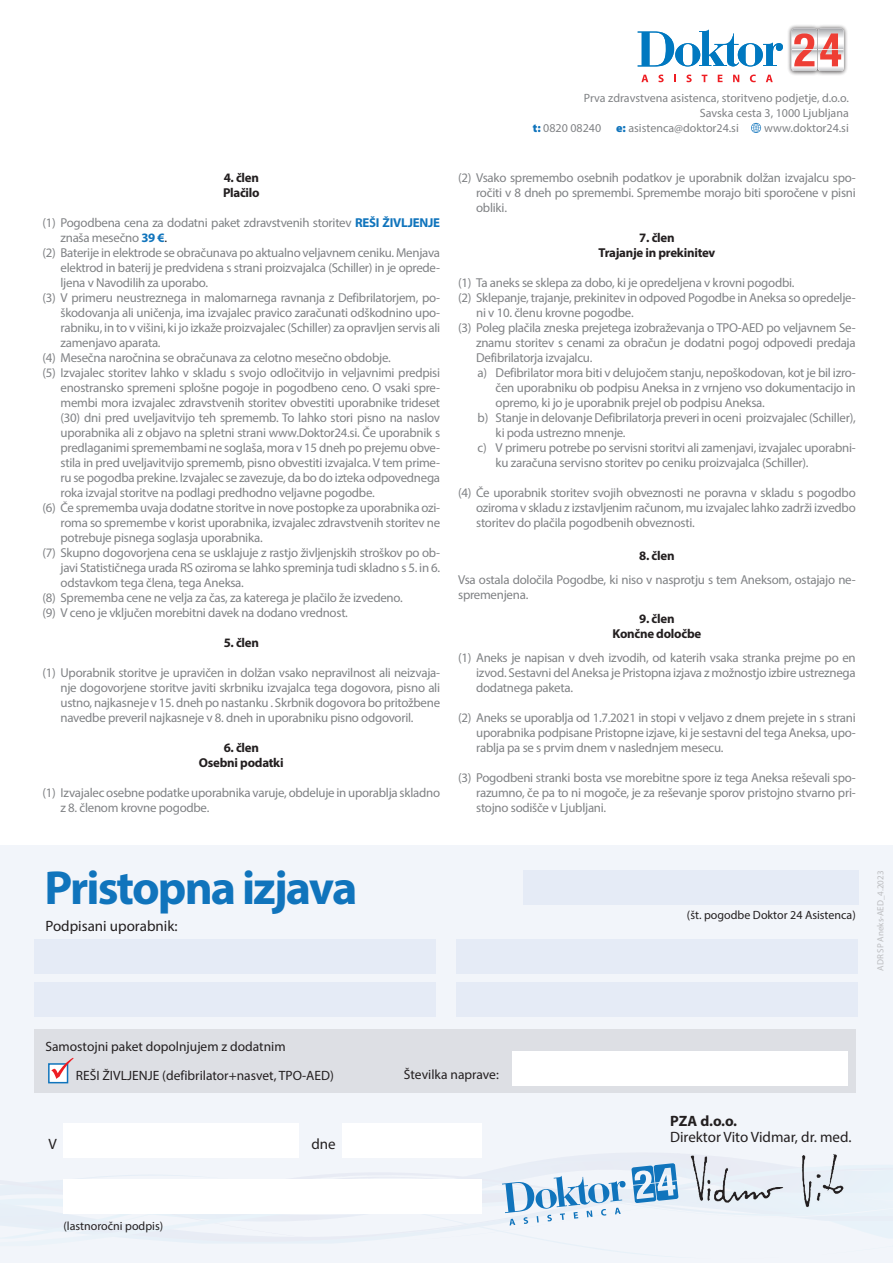
<style>
.page{position:relative;width:893px;height:1263px;background:#fff}
.page>*{position:absolute;margin:0;border:0;box-sizing:border-box;transform-origin:0 0}
.t1{font:700 48px "Myriad Pro";letter-spacing:-.04em;color:#1074bc}
.t2{font:15px "Myriad Pro";color:#231f20}
.t3{font:700 15px "Myriad Pro";color:#231f20}
.t4{font:13.5px/29.1px "Myriad Pro";color:#231f20}
.t5{font:12.9px/15px "Myriad Pro";letter-spacing:-.02em;color:#808285;text-align:justify}
.t6{font:700 12.9px/15px "Myriad Pro";letter-spacing:-.02em;color:#231f20;text-align:center}
.t7{font:12px "Myriad Pro";color:#808285}
.t8{font:12px "Myriad Pro";color:#231f20}
.t9{font:9px "Myriad Pro";color:#bcbdc0}
.s1{font-weight:700;color:#1074bc}
.s2{color:#231f20}
.s3{font-weight:900;color:#1074bc}
</style>
<div class="page">
<div style="left:0;top:846px;width:893px;height:417px;background:#f2f5fa"></div>
<div style="left:34px;top:1029px;width:822px;height:64px;background:#dddfe4"></div>
<div style="left:523px;top:870px;width:335px;height:34px;background:#e5ebf6"></div>
<div style="left:512px;top:1051px;width:336px;height:34px;background:#fff"></div>
<div style="left:34px;top:940px;width:402px;height:34px;background:#e5ebf6"></div>
<div style="left:63px;top:1124px;width:236px;height:34px;background:#fff"></div>
<div style="left:342px;top:1124px;width:140px;height:34px;background:#fff"></div>
<div style="left:35px;top:982px;width:401px;height:34px;background:#e5ebf6"></div>
<div style="left:456px;top:940px;width:401px;height:34px;background:#e5ebf6"></div>
<div style="left:456px;top:982px;width:401px;height:34px;background:#e5ebf6"></div>
<div style="left:48px;top:1063px;width:20px;height:20px;background:#fff;border:2px solid #1074bc"></div>
<svg style="left:0;top:1154px;width:893px;height:101px"></svg>
<svg style="left:51px;top:1058px;width:23px;height:21px"></svg>
<svg style="left:641px;top:75px;width:7px;height:7px"></svg>
<svg style="left:658px;top:75px;width:6px;height:7px"></svg>
<svg style="left:674px;top:75px;width:2px;height:7px"></svg>
<svg style="left:686px;top:75px;width:6px;height:7px"></svg>
<svg style="left:702px;top:75px;width:5px;height:7px"></svg>
<svg style="left:718px;top:75px;width:4px;height:7px"></svg>
<svg style="left:733px;top:75px;width:6px;height:7px"></svg>
<svg style="left:750px;top:75px;width:6px;height:7px"></svg>
<svg style="left:766px;top:75px;width:7px;height:7px"></svg>
<img style="left:788px;top:25px;width:59px;height:50px">
<svg style="left:638px;top:29px;width:145px;height:37px"></svg>
<svg style="left:792px;top:29px;width:51px;height:42px"></svg>
<svg style="left:751px;top:123px;width:10px;height:10px"></svg>
<p class="t6" style="left:223px;top:170px;width:38px;text-align:left">4. člen<br>Plačilo</p>
<p class="t5" style="left:43px;top:215px;width:399px">(1) Pogodbena cena za dodatni paket zdravstvenih storitev <span class="s1">REŠI ŽIVLJENJE</span></p>
<p class="t5" style="left:61px;top:230px;width:108px">znaša mesečno <span class="s1">39 €</span><span class="s2">.</span></p>
<p class="t5" style="left:43px;top:245px;width:399px">(2) Baterije in elektrode se obračunava po aktualno veljavnem ceniku. Menjava</p>
<p class="t5" style="left:61px;top:260px;width:381px">elektrod in baterij je predvidena s strani proizvajalca (Schiller) in je oprede-</p>
<p class="t5" style="left:61px;top:275px;width:149px">ljena v Navodilih za uporabo.</p>
<p class="t5" style="left:43px;top:290px;width:399px">(3) V primeru neustreznega in malomarnega ravnanja z Defibrilatorjem, po-</p>
<p class="t5" style="left:61px;top:305px;width:381px">škodovanja ali uničenja, ima izvajalec pravico zaračunati odškodnino upo-</p>
<p class="t5" style="left:61px;top:320px;width:381px">rabniku, in to v višini, ki jo izkaže proizvajalec (Schiller) za opravljen servis ali</p>
<p class="t5" style="left:61px;top:335px;width:102px">zamenjavo aparata.</p>
<p class="t5" style="left:43px;top:350px;width:350px">(4) Mesečna naročnina se obračunava za celotno mesečno obdobje.</p>
<p class="t5" style="left:43px;top:365px;width:399px">(5) Izvajalec storitev lahko v skladu s svojo odločitvijo in veljavnimi predpisi</p>
<p class="t5" style="left:61px;top:380px;width:381px">enostransko spremeni splošne pogoje in pogodbeno ceno. O vsaki spre-</p>
<p class="t5" style="left:61px;top:395px;width:381px">membi mora izvajalec zdravstvenih storitev obvestiti uporabnike trideset</p>
<p class="t5" style="left:61px;top:410px;width:381px">(30) dni pred uveljavitvijo teh sprememb. To lahko stori pisno na naslov</p>
<p class="t5" style="left:61px;top:425px;width:381px">uporabnika ali z objavo na spletni strani www.Doktor24.si. Če uporabnik s</p>
<p class="t5" style="left:61px;top:440px;width:381px">predlaganimi spremembami ne soglaša, mora v 15 dneh po prejemu obve-</p>
<p class="t5" style="left:61px;top:455px;width:381px">stila in pred uveljavitvijo sprememb, pisno obvestiti izvajalca. V tem prime-</p>
<p class="t5" style="left:61px;top:470px;width:381px">ru se pogodba prekine. Izvajalec se zavezuje, da bo do izteka odpovednega</p>
<p class="t5" style="left:61px;top:485px;width:316px">roka izvajal storitve na podlagi predhodno veljavne pogodbe.</p>
<p class="t5" style="left:43px;top:500px;width:399px">(6) Če sprememba uvaja dodatne storitve in nove postopke za uporabnika ozi-</p>
<p class="t5" style="left:61px;top:515px;width:381px">roma so spremembe v korist uporabnika, izvajalec zdravstvenih storitev ne</p>
<p class="t5" style="left:61px;top:530px;width:204px">potrebuje pisnega soglasja uporabnika.</p>
<p class="t5" style="left:43px;top:545px;width:399px">(7) Skupno dogovorjena cena se usklajuje z rastjo življenjskih stroškov po ob-</p>
<p class="t5" style="left:61px;top:560px;width:381px">javi Statističnega urada RS oziroma se lahko spreminja tudi skladno s 5. in 6.</p>
<p class="t5" style="left:61px;top:575px;width:185px">odstavkom tega člena, tega Aneksa.</p>
<p class="t5" style="left:43px;top:590px;width:362px">(8) Sprememba cene ne velja za čas, za katerega je plačilo že izvedeno.</p>
<p class="t5" style="left:43px;top:605px;width:307px">(9) V ceno je vključen morebitni davek na dodano vrednost.</p>
<p class="t6" style="left:224px;top:635px;width:37px">5. člen</p>
<p class="t5" style="left:61px;top:665px;width:381px;text-indent:-18px">(1) Uporabnik storitve je upravičen in dolžan vsako nepravilnost ali neizvaja&shy;nje dogovorjene storitve javiti skrbniku izvajalca tega dogovora, pisno ali ustno, najkasneje v 15. dneh po nastanku . Skrbnik dogovora bo pritožbene navedbe preveril najkasneje v 8. dneh in uporabniku pisno odgovoril.</p>
<p class="t6" style="left:199px;top:740px;width:86px">6. člen<br>Osebni podatki</p>
<p class="t5" style="left:61px;top:785px;width:381px;text-indent:-18px">(1) Izvajalec osebne podatke uporabnika varuje, obdeluje in uporablja skladno z 8. členom krovne pogodbe.</p>
<p class="t7" style="left:584px;top:90px;width:267px">Prva zdravstvena asistenca, storitveno podjetje, d.o.o.</p>
<p class="t7" style="left:700px;top:105px;width:150px">Savska cesta 3, 1000 Ljubljana</p>
<p class="t7" style="left:533px;top:120px;width:207px"><span class="s3">t:</span> 0820 08240 <span class="s3">e:</span> asistenca@doktor24.si</p>
<p class="t7" style="left:764px;top:120px;width:86px">www.doktor24.si</p>
<p class="t5" style="left:476px;top:170px;width:381px;text-indent:-18px">(2) Vsako spremembo osebnih podatkov je uporabnik dolžan izvajalcu spo&shy;ročiti v 8 dneh po spremembi. Spremembe morajo biti sporočene v pisni obliki.</p>
<p class="t6" style="left:598px;top:230px;width:118px">7. člen<br>Trajanje in prekinitev</p>
<p class="t5" style="left:458px;top:275px;width:338px">(1) Ta aneks se sklepa za dobo, ki je opredeljena v krovni pogodbi.</p>
<p class="t5" style="left:458px;top:290px;width:399px">(2) Sklepanje, trajanje, prekinitev in odpoved Pogodbe in Aneksa so opredelje-</p>
<p class="t5" style="left:476px;top:305px;width:159px">ni v 10. členu krovne pogodbe.</p>
<p class="t5" style="left:458px;top:320px;width:399px">(3) Poleg plačila zneska prejetega izobraževanja o TPO-AED po veljavnem Se-</p>
<p class="t5" style="left:476px;top:335px;width:381px">znamu storitev s cenami za obračun je dodatni pogoj odpovedi predaja</p>
<p class="t5" style="left:476px;top:350px;width:118px">Defibrilatorja izvajalcu.</p>
<p class="t5" style="left:478px;top:365px;width:380px">a) Defibrilator mora biti v delujočem stanju, nepoškodovan, kot je bil izro-</p>
<p class="t5" style="left:496px;top:380px;width:362px">čen uporabniku ob podpisu Aneksa in z vrnjeno vso dokumentacijo in</p>
<p class="t5" style="left:496px;top:395px;width:271px">opremo, ki jo je uporabnik prejel ob podpisu Aneksa.</p>
<p class="t5" style="left:478px;top:410px;width:380px">b) Stanje in delovanje Defibrilatorja preveri in oceni proizvajalec (Schiller),</p>
<p class="t5" style="left:496px;top:425px;width:131px">ki poda ustrezno mnenje.</p>
<p class="t5" style="left:478px;top:440px;width:380px">c) V primeru potrebe po servisni storitvi ali zamenjavi, izvajalec uporabni-</p>
<p class="t5" style="left:496px;top:455px;width:314px">ku zaračuna servisno storitev po ceniku proizvajalca (Schiller).</p>
<p class="t5" style="left:476px;top:485px;width:381px;text-indent:-18px">(4) Če uporabnik storitev svojih obveznosti ne poravna v skladu s pogodbo oziroma v skladu z izstavljenim računom, mu izvajalec lahko zadrži izvedbo storitev do plačila pogodbenih obveznosti.</p>
<p class="t6" style="left:639px;top:548px;width:37px">8. člen</p>
<p class="t5" style="left:458px;top:572px;width:399px">Vsa ostala določila Pogodbe, ki niso v nasprotju s tem Aneksom, ostajajo ne&shy;spremenjena.</p>
<p class="t6" style="left:613px;top:611px;width:90px">9. člen<br>Končne določbe</p>
<p class="t5" style="left:476px;top:650px;width:381px;text-indent:-18px">(1) Aneks je napisan v dveh izvodih, od katerih vsaka stranka prejme po en izvod. Sestavni del Aneksa je Pristopna izjava z možnostjo izbire ustreznega dodatnega paketa.</p>
<p class="t5" style="left:476px;top:710px;width:381px;text-indent:-18px">(2) Aneks se uporablja od 1.7.2021 in stopi v veljavo z dnem prejete in s strani uporabnika podpisane Pristopne izjave, ki je sestavni del tega Aneksa, upo&shy;rablja pa se s prvim dnem v naslednjem mesecu.</p>
<p class="t5" style="left:476px;top:770px;width:381px;text-indent:-18px">(3) Pogodbeni stranki bosta vse morebitne spore iz tega Aneksa reševali spo&shy;razumno, če pa to ni mogoče, je za reševanje sporov pristojno stvarno pri&shy;stojno sodišče v Ljubljani.</p>
<h1 class="t1" style="left:45px;top:856px;width:314px">Pristopna izjava</h1>
<p class="t2" style="left:45px;top:916px;width:134px">Podpisani uporabnik:</p>
<p class="t8" style="left:687px;top:908px;width:170px">(št. pogodbe Doktor 24 Asistenca)</p>
<p class="t9" style="left:875px;top:971px;width:102px;rotate:-90deg">ADR SP Aneks-AED_4.2023</p>
<p class="t4" style="left:76px;top:1031px;width:260px;text-indent:-30px">Samostojni paket dopolnjujem z dodatnim<br>REŠI ŽIVLJENJE (defibrilator+nasvet, TPO-AED)</p>
<p class="t2" style="left:49px;top:1135px;width:10px">V</p>
<p class="t2" style="left:311px;top:1135px;width:26px">dne</p>
<p class="t4" style="left:404px;top:1060px;width:96px">Številka naprave:</p>
<p class="t3" style="left:670px;top:1111px;width:69px">PZA d.o.o.</p>
<p class="t2" style="left:670px;top:1128px;width:183px">Direktor Vito Vidmar, dr. med.</p>
<p class="t8" style="left:63px;top:1219px;width:101px">(lastnoročni podpis)</p>
</div>
